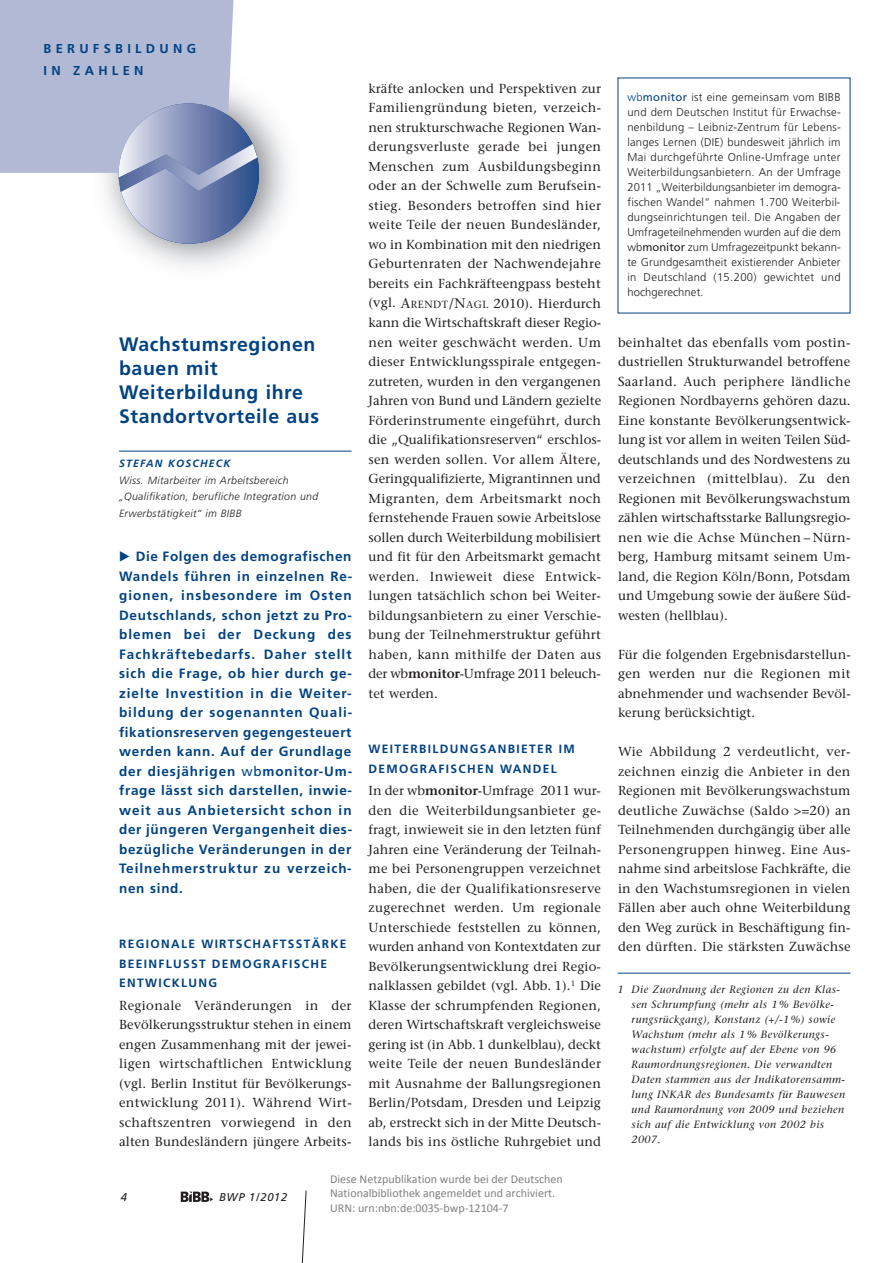
<style>
.page{position:relative;width:893px;height:1263px;background:#fff}
.page>*{position:absolute;margin:0;border:0;box-sizing:border-box;transform-origin:0 0}
.t1{font:700 19.5px/24px "Frutiger";letter-spacing:.03em;color:#004282}
.t2{font:700 13.5px/19.5px "Frutiger";letter-spacing:.075em;color:#004282;text-align:justify}
.t3{font:13.05px/19.5px "Stone Serif";letter-spacing:.005em;color:#231f20;text-align:justify}
.t4{font:700 12.9px/21.5px "Frutiger";letter-spacing:.33em;color:#004282}
.t5{font:12px/14.4px "Calibri";color:#808080}
.t6{font:700 12px/19.5px "Frutiger";letter-spacing:.11em;color:#004282}
.t7{font:300 11.25px/15px "Frutiger";letter-spacing:.03em;color:#231f20;text-align:justify}
.t8{font:italic 11.25px "Frutiger";letter-spacing:.055em;color:#231f20}
.t9{font:italic 10.5px/15px "Stone Serif";letter-spacing:.045em;color:#231f20}
.t10{font:italic 300 10.5px/16.5px "Frutiger";letter-spacing:.035em;color:#231f20}
.t11{font:italic 700 10.5px "Frutiger";letter-spacing:.11em;color:#004282}
.s1{font-weight:400}
.s2{font-size:13.8px}
.s3{font-size:10.35px}
.s4{font-weight:600}
.s5{color:#004282}
.s6{font-weight:400;color:#004282}
</style>
<div class="page">
<svg style="left:301px;top:1190px;width:6px;height:73px"></svg>
<img style="left:180px;top:1192px;width:33px;height:10px">
<img style="left:105px;top:106px;width:183px;height:161px">
<div style="left:119px;top:103px;width:140px;height:141px;background:linear-gradient(to right,#e9e7f3,#224485);border-radius:50%"></div>
<svg style="left:0;top:0;width:257px;height:192px;background:#b0b8d3"></svg>
<hr style="left:119px;top:451px;width:233px;height:1px;background:#004282">
<hr style="left:617px;top:973px;width:233px;height:1px;background:#004282">
<p class="t4" style="left:44px;top:39px;width:154px">BERUFSBILDUNG<br>IN ZAHLEN</p>
<h1 class="t1" style="left:119px;top:334px;width:201px">Wachstumsregionen bauen mit<br>Weiterbildung ihre<br>Standortvorteile aus</h1>
<p class="t11" style="left:119px;top:459px;width:113px">STEFAN KOSCHECK</p>
<p class="t10" style="left:119px;top:472px;width:201px">Wiss. Mitarbeiter im Arbeitsbereich „Qualifikation, berufliche Integration und<br>Erwerbstätigkeit“ im BIBB</p>
<p class="t2" style="left:119px;top:548px;width:235px;text-indent:17px">Die Folgen des demografischen Wandels führen in einzelnen Re - gionen, insbesondere im Osten Deutschlands, schon jetzt zu Pro&shy;blemen bei der Deckung des Fachkräftebedarfs. Daher stellt sich die Frage, ob hier durch ge - zielte Investition in die Weiter&shy;bildung der sogenannten Quali&shy;fikationsreserven gegengesteuert werden kann. Auf der Grundlage der diesjährigen <span class="s1">wb</span>monitor-Um - frage lässt sich darstellen, inwie&shy;weit aus Anbietersicht schon in der jüngeren Vergangenheit dies&shy;bezügliche Veränderungen in der Teilnehmerstruktur zu verzeich&shy;nen sind.</p>
<p class="t6" style="left:119px;top:935px;width:229px">REGIONALE WIRTSCHAFTSSTÄRKE<br>BEEINFLUSST DEMOGRAFISCHE<br>ENTWICKLUNG</p>
<p class="t3" style="left:119px;top:997px;width:234px">Regionale Veränderungen in der Bevölkerungsstruktur stehen in einem engen Zusammenhang mit der jewei&shy;ligen wirtschaftlichen Entwicklung (vgl. Berlin Institut für Bevölkerungs&shy;entwicklung 2011). Während Wirt&shy;schaftszentren vorwiegend in den alten Bundesländern jüngere Arbeits-</p>
<p class="t3" style="left:368px;top:80px;width:234px">kräfte anlocken und Perspektiven zur Familiengründung bieten, verzeich&shy;nen strukturschwache Regionen Wan&shy;derungsverluste gerade bei jungen Menschen zum Ausbildungsbeginn oder an der Schwelle zum Berufsein&shy;stieg. Besonders betroffen sind hier weite Teile der neuen Bundesländer, wo in Kombination mit den niedrigen Geburtenraten der Nachwendejahre bereits ein Fachkräfteengpass besteht (vgl. <span class="s2">A</span><span class="s3">RENDT</span><span class="s2">/N</span><span class="s3">AGL</span> 2010). Hierdurch kann die Wirtschaftskraft dieser Regio&shy;nen weiter geschwächt werden. Um dieser Entwicklungsspirale entgegen&shy;zutreten, wurden in den vergangenen Jahren von Bund und Ländern ge zielte Förderinstrumente eingeführt, durch die „Qualifikationsreserven“ erschlos&shy;sen werden sollen. Vor allem Ältere, Geringqualifizierte, Migrantinnen und Migranten, dem Arbeitsmarkt noch fernstehende Frauen sowie Arbeits lose sollen durch Weiterbildung mobilisiert und fit für den Arbeitsmarkt gemacht werden. Inwieweit diese Entwick - lungen tatsächlich schon bei Weiter&shy;bildungsanbietern zu einer Verschie&shy;bung der Teilnehmerstruktur geführt haben, kann mithilfe der Daten aus der wb<span class="s4">monitor</span>-Umfrage 2011 be leuch&shy;tet werden.</p>
<p class="t6" style="left:369px;top:740px;width:208px">WEITERBILDUNGSANBIETER IM<br>DEMOGRAFISCHEN WANDEL</p>
<p class="t3" style="left:368px;top:782px;width:234px">In der wb<span class="s4">monitor</span>-Umfrage 2011 wur&shy;den die Weiterbildungsanbieter ge - fragt, inwieweit sie in den letzten fünf Jahren eine Veränderung der Teilnah&shy;me bei Personengruppen verzeichnet haben, die der Qualifikationsreserve zugerech net werden. Um regionale Unter schiede feststellen zu können, wurden an hand von Kontextdaten zur Bevöl kerungsentwicklung drei Regio&shy;nalklas sen ge bildet (vgl. Abb. 1).<sup>1</sup> Die Klasse der schrumpfenden Regionen, deren Wirtschaftskraft vergleichsweise gering ist (in Abb.1 dunkelblau), deckt weite Teile der neuen Bundesländer mit Ausnahme der Ballungsregionen Berlin/Potsdam, Dresden und Leipzig ab, erstreckt sich in der Mitte Deutsch&shy;lands bis ins östliche Ruhrgebiet und</p>
<p class="t8" style="left:121px;top:1192px;width:8px">4</p>
<p class="t8" style="left:219px;top:1192px;width:70px">BWP 1/2012</p>
<p class="t5" style="left:330px;top:1171px;width:234px">Diese Netzpublikation wurde bei der Deutschen<br>Nationalbibliothek angemeldet und archiviert.<br>URN: urn:nbn:de:0035-bwp-12104-7</p>
<p class="t7" style="left:627px;top:90px;width:215px"><span class="s5">wb</span><span class="s6">monitor</span> ist eine gemeinsam vom BIBB und dem Deutschen Institut für Erwachse&shy;nenbildung – Leibniz-Zentrum für Lebens&shy;langes Lernen (DIE) bundesweit jährlich im Mai durchgeführte Online-Umfrage unter Weiterbildungsanbietern. An der Umfrage 2011 „Weiterbildungsanbieter im de mo gra&shy;fischen Wandel“ nahmen 1.700 Weiterbil&shy;dungseinrichtungen teil. Die Angaben der Umfrageteil neh menden wurden auf die dem wb<span class="s1">monitor</span> zum Umfragezeitpunkt bekann&shy;te Grundgesamtheit existierender Anbieter in Deutschland (15.200) gewichtet und hochgerechnet.</p>
<p class="t3" style="left:618px;top:334px;width:234px">beinhaltet das ebenfalls vom postin&shy;dustriellen Strukturwandel be troffene Saarland. Auch periphere ländliche Regionen Nordbayerns ge hören dazu.<br>Eine konstante Bevölkerungsentwick&shy;lung ist vor allem in weiten Teilen Süd&shy;deutschlands und des Nordwestens zu verzeichnen (mittelblau). Zu den Regionen mit Bevölkerungswachstum zählen wirtschaftsstarke Ballungs regio&shy;nen wie die Achse München – Nürn&shy;berg, Hamburg mitsamt seinem Um - land, die Region Köln/Bonn, Potsdam und Umgebung sowie der äußere Süd&shy;westen (hellblau).</p>
<p class="t3" style="left:618px;top:646px;width:234px">Für die folgenden Ergebnisdarstellun&shy;gen werden nur die Regionen mit abnehmender und wachsender Bevöl&shy;kerung berücksichtigt.</p>
<p class="t3" style="left:618px;top:743px;width:234px">Wie Abbildung 2 verdeutlicht, ver&shy;zeichnen einzig die Anbieter in den Regionen mit Bevölkerungswachstum deutliche Zuwächse (Saldo &gt;=20) an Teilnehmenden durchgängig über alle Personengruppen hinweg. Eine Aus&shy;nahme sind arbeitslose Fachkräfte, die in den Wachstumsregionen in vielen Fällen aber auch ohne Weiterbildung den Weg zurück in Beschäftigung fin&shy;den dürften. Die stärksten Zuwächse</p>
<p class="t9" style="left:632px;top:983px;width:215px;text-indent:-14px">1 Die Zuordnung der Regionen zu den Klas&shy;sen Schrumpfung (mehr als 1 % Bevölke&shy;rungsrückgang), Konstanz (+/-1 %) sowie Wachstum (mehr als 1 % Bevölkerungs&shy;wachstum) erfolgte auf der Ebene von 96<br>Raumordnungsregionen. Die verwandten Daten stammen aus der Indikatorensamm&shy;lung INKAR des Bundesamts für Bauwesen und Raumordnung von 2009 und beziehen sich auf die Entwicklung von 2002 bis 2007.</p>
</div>
